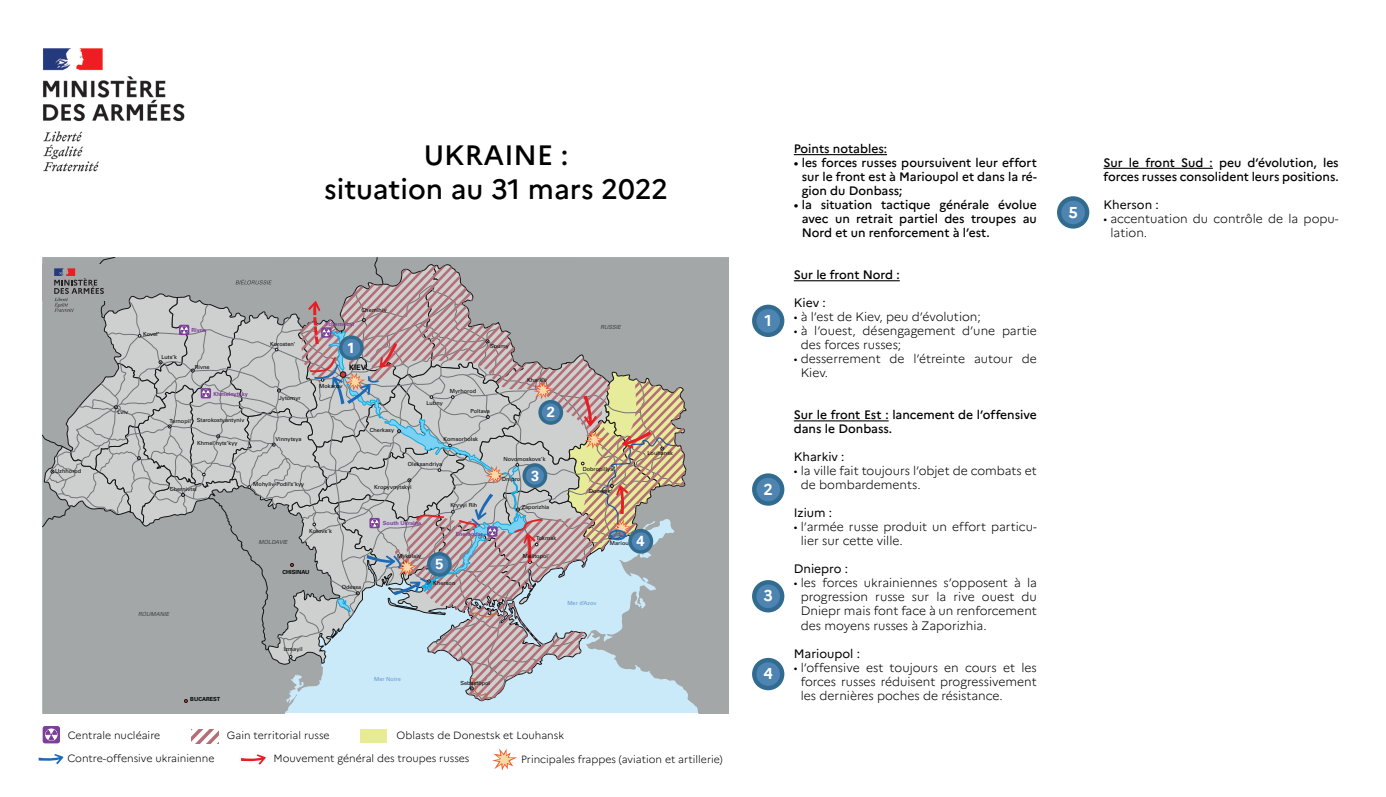
<style>
.page{position:relative;width:1386px;height:797px;background:#fff}
.page>*{position:absolute;margin:0;border:0;box-sizing:border-box;transform-origin:0 0}
.t1{font:500 28px/33.6px "Marianne";color:#000001;text-align:center}
.t2{font:700 15.75px "Marianne";color:#fff}
.t3{font:700 14.53px "Univers LT Std";color:#fff}
.t4{font:300 12.25px/14px "Marianne";color:#000001}
.t5{font:500 12.25px/14px "Marianne";color:#000001;text-align:justify}
.t6{font:12.25px "Marianne";color:#000001}
.t7{font:300 10.5px "Marianne";color:#000001}
.t8{font:700 7.52px "Univers LT Std";color:#000001}
.t9{font:5.6px "Univers LT Std";color:#000001}
.t10{font:700 5.6px "Univers LT Std";color:#7d3f98}
.t11{font:italic 5.6px "Univers LT Std";color:#404345}
.t12{font:5.6px "Univers LT Std";color:#6899d0}
.t13{font:700 5.6px "Univers LT Std";color:#000001}
</style>
<div class="page">
<div style="left:43px;top:725px;width:17px;height:18px;background:#7d3f98;border-radius:3px"></div>
<svg style="left:45px;top:728px;width:13px;height:13px"></svg>
<svg style="left:192px;top:729px;width:27px;height:13px"></svg>
<div style="left:360px;top:729px;width:27px;height:13px;background:#e6eb94"></div>
<hr style="left:794px;top:154px;width:93px;height:1px;background:#000001">
<hr style="left:794px;top:280px;width:106px;height:1px;background:#000001">
<hr style="left:794px;top:420px;width:95px;height:1px;background:#000001">
<hr style="left:1104px;top:168px;width:109px;height:1px;background:#000001">
<img style="left:43px;top:48px;width:142px;height:124px">
<svg style="left:42px;top:257px;width:686px;height:455px;fill:#a4a7a7"></svg>
<svg style="left:42px;top:257px;width:645px;height:445px"></svg>
<div style="left:754px;top:307px;width:28px;height:28px;background:#4d84b2;border-radius:50%"></div>
<div style="left:752px;top:304px;width:32px;height:33px;border:4px solid #316b8f;border-radius:50%"></div>
<div style="left:754px;top:475px;width:28px;height:28px;background:#4d84b2;border-radius:50%"></div>
<div style="left:752px;top:473px;width:32px;height:32px;border:4px solid #316b8f;border-radius:50%"></div>
<div style="left:754px;top:582px;width:28px;height:28px;background:#4d84b2;border-radius:50%"></div>
<div style="left:752px;top:580px;width:32px;height:32px;border:4px solid #316b8f;border-radius:50%"></div>
<div style="left:754px;top:659px;width:28px;height:28px;background:#4d84b2;border-radius:50%"></div>
<div style="left:752px;top:657px;width:32px;height:33px;border:4px solid #316b8f;border-radius:50%"></div>
<div style="left:1059px;top:198px;width:28px;height:28px;background:#4d84b2;border-radius:50%"></div>
<div style="left:1057px;top:196px;width:32px;height:32px;border:4px solid #316b8f;border-radius:50%"></div>
<svg style="left:492px;top:748px;width:25px;height:22px"></svg>
<svg style="left:39px;top:754px;width:25px;height:10px"></svg>
<svg style="left:241px;top:754px;width:25px;height:10px"></svg>
<p class="t9" style="left:55px;top:468px;width:28px">Uzhhorod</p>
<p class="t9" style="left:117px;top:408px;width:12px">Lviv</p>
<h1 class="t1" style="left:324px;top:138px;width:345px">UKRAINE :<br>situation au 31 mars 2022</h1>
<p class="t5" style="left:794px;top:142px;width:95px">Points notables:</p>
<p class="t5" style="left:802px;top:156px;width:237px;text-indent:-8px">• les forces russes poursuivent leur effort sur le front est à Marioupol et dans la ré&shy;gion du Donbass;</p>
<p class="t5" style="left:802px;top:198px;width:237px;text-indent:-8px">• la situation tactique générale évolue avec un retrait partiel des troupes au Nord et un renforcement à l’est.</p>
<p class="t5" style="left:794px;top:268px;width:107px">Sur le front Nord :</p>
<p class="t6" style="left:794px;top:295px;width:33px">Kiev :</p>
<p class="t4" style="left:794px;top:310px;width:188px">• à l’est de Kiev, peu d’évolution;</p>
<p class="t4" style="left:801px;top:324px;width:238px;text-indent:-7px">• à l’ouest, désengagement d’une partie des forces russes;</p>
<p class="t4" style="left:801px;top:352px;width:238px;text-indent:-7px">• desserrement de l’étreinte autour de<br>Kiev.</p>
<p class="t5" style="left:794px;top:408px;width:245px">Sur le front Est : lancement de l’offensive dans le Donbass.</p>
<p class="t6" style="left:794px;top:449px;width:52px">Kharkiv :</p>
<p class="t4" style="left:801px;top:464px;width:238px;text-indent:-7px">• la ville fait toujours l’objet de combats et de bombardements.</p>
<p class="t6" style="left:794px;top:505px;width:40px">Izium :</p>
<p class="t4" style="left:801px;top:520px;width:238px;text-indent:-7px">• l’armée russe produit un effort particu&shy;lier sur cette ville.</p>
<p class="t6" style="left:794px;top:561px;width:56px">Dniepro :</p>
<p class="t4" style="left:801px;top:576px;width:238px;text-align:justify;text-indent:-7px">• les forces ukrainiennes s’opposent à la progression russe sur la rive ouest du Dniepr mais font face à un renforcement des moyens russes à Zaporizhia.</p>
<p class="t6" style="left:794px;top:645px;width:68px">Marioupol :</p>
<p class="t4" style="left:801px;top:660px;width:238px;text-align:justify;text-indent:-7px">• l’offensive est toujours en cours et les forces russes réduisent progressivement les dernières poches de résistance.</p>
<p class="t9" style="left:362px;top:307px;width:27px">Chemihiv</p>
<p class="t2" style="left:765px;top:310px;width:9px">1</p>
<p class="t10" style="left:325px;top:321px;width:31px">Tchernobyl</p>
<p class="t11" style="left:600px;top:323px;width:22px">RUSSIE</p>
<p class="t10" style="left:192px;top:326px;width:16px">Rivne</p>
<p class="t9" style="left:143px;top:330px;width:18px">Kovel’</p>
<p class="t9" style="left:270px;top:340px;width:27px">Korosten’</p>
<p class="t3" style="left:347px;top:339px;width:10px">1</p>
<p class="t9" style="left:490px;top:343px;width:20px">Soumy</p>
<p class="t9" style="left:161px;top:354px;width:17px">Luts’k</p>
<p class="t8" style="left:349px;top:363px;width:19px">KIEV</p>
<p class="t9" style="left:195px;top:363px;width:17px">Rivne</p>
<p class="t9" style="left:527px;top:376px;width:21px">Kharkiv</p>
<p class="t9" style="left:319px;top:382px;width:25px">Mokarov</p>
<p class="t9" style="left:450px;top:387px;width:28px">Myrhorod</p>
<p class="t10" style="left:213px;top:390px;width:36px">Khmelnytsky</p>
<p class="t9" style="left:279px;top:394px;width:23px">Jytomyr</p>
<p class="t9" style="left:276px;top:435px;width:27px">Vinnytsya</p>
<p class="t9" style="left:253px;top:480px;width:53px">Mohyliv-Podil’s’kyy</p>
<p class="t9" style="left:426px;top:399px;width:18px">Lubny</p>
<p class="t3" style="left:547px;top:403px;width:10px">2</p>
<p class="t9" style="left:471px;top:408px;width:21px">Poltava</p>
<p class="t9" style="left:197px;top:416px;width:49px">Starokostyantyniv</p>
<p class="t9" style="left:197px;top:439px;width:42px">Khmel’nyts’kyy</p>
<p class="t9" style="left:169px;top:417px;width:24px">Ternopil‘</p>
<p class="t9" style="left:370px;top:426px;width:26px">Cherkasy</p>
<p class="t9" style="left:443px;top:435px;width:36px">Komsorholsk</p>
<p class="t9" style="left:648px;top:449px;width:27px">Louhansk</p>
<p class="t9" style="left:503px;top:455px;width:44px">Novomoskovs’k</p>
<p class="t9" style="left:408px;top:460px;width:36px">Oleksandriya</p>
<p class="t9" style="left:583px;top:465px;width:32px">Dobropillya</p>
<p class="t3" style="left:531px;top:467px;width:10px">3</p>
<p class="t9" style="left:502px;top:475px;width:20px">Dnipro</p>
<p class="t2" style="left:764px;top:479px;width:11px">2</p>
<p class="t9" style="left:374px;top:483px;width:39px">Kropyvnytskyi</p>
<p class="t9" style="left:170px;top:485px;width:28px">Chernivtsi</p>
<p class="t9" style="left:589px;top:487px;width:23px">Donetsk</p>
<p class="t9" style="left:450px;top:501px;width:29px">Kryvyi Rih</p>
<p class="t9" style="left:522px;top:503px;width:29px">Zaporizhia</p>
<p class="t10" style="left:383px;top:519px;width:40px">South Ukraine</p>
<p class="t9" style="left:309px;top:527px;width:24px">Kotovs’k</p>
<p class="t10" style="left:456px;top:530px;width:29px">Enerhodar</p>
<p class="t9" style="left:536px;top:534px;width:22px">Tokmak</p>
<p class="t3" style="left:636px;top:532px;width:10px">4</p>
<p class="t11" style="left:259px;top:538px;width:31px">MOLDAVIE</p>
<p class="t9" style="left:610px;top:539px;width:29px">Marioupol</p>
<p class="t9" style="left:523px;top:552px;width:28px">Melitopol’</p>
<p class="t9" style="left:397px;top:552px;width:26px">Mykolaiv</p>
<p class="t3" style="left:436px;top:555px;width:10px">5</p>
<p class="t13" style="left:282px;top:568px;width:29px">CHISINAU</p>
<p class="t9" style="left:433px;top:579px;width:24px">Kherson</p>
<p class="t9" style="left:342px;top:583px;width:21px">Odessa</p>
<p class="t2" style="left:764px;top:586px;width:11px">3</p>
<p class="t12" style="left:567px;top:599px;width:31px">Mer d’Azov</p>
<p class="t11" style="left:138px;top:610px;width:33px">ROUMANIE</p>
<p class="t9" style="left:284px;top:646px;width:20px">Izmayil</p>
<p class="t2" style="left:764px;top:663px;width:11px">4</p>
<p class="t12" style="left:374px;top:675px;width:28px">Mer Noire</p>
<p class="t9" style="left:460px;top:679px;width:31px">Sebastopol</p>
<p class="t13" style="left:190px;top:695px;width:32px">BUCAREST</p>
<p class="t7" style="left:68px;top:728px;width:94px">Centrale nucléaire</p>
<p class="t7" style="left:227px;top:728px;width:104px">Gain territorial russe</p>
<p class="t7" style="left:397px;top:728px;width:169px">Oblasts de Donestsk et Louhansk</p>
<p class="t7" style="left:67px;top:751px;width:149px">Contre-offensive ukrainienne</p>
<p class="t7" style="left:273px;top:751px;width:198px">Mouvement général des troupes russes</p>
<p class="t7" style="left:521px;top:752px;width:203px">Principales frappes (aviation et artillerie)</p>
<p class="t2" style="left:1068px;top:202px;width:11px">5</p>
<p class="t5" style="left:1104px;top:155px;width:237px">Sur le front Sud : peu d’évolution, les forces russes consolident leurs positions.</p>
<p class="t6" style="left:1104px;top:197px;width:57px">Kherson :</p>
<p class="t4" style="left:1111px;top:211px;width:230px;text-indent:-7px">• accentuation du contrôle de la popu&shy;lation.</p>
</div>
